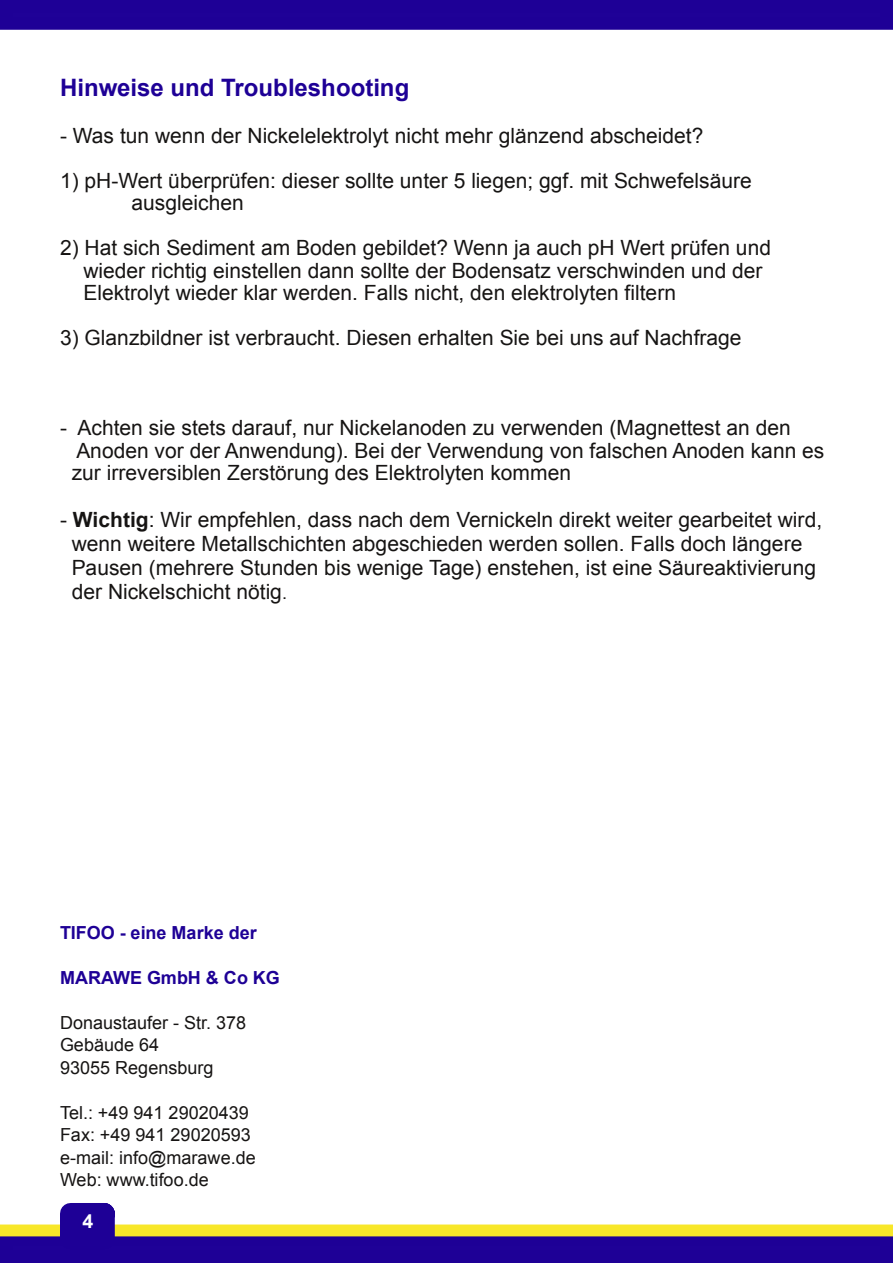
<style>
.page{position:relative;width:893px;height:1263px;background:#fff}
.page>*{position:absolute;margin:0;border:0;box-sizing:border-box;transform-origin:0 0}
.t1{font:700 24px "Arial";color:#1e0096}
.t2{font:21px/22.5px "Arial";color:#161413}
.t3{font:700 19.5px "Arial";color:#fff}
.t4{font:18px/22.5px "Arial";color:#161413}
.t5{font:700 18px "Arial";color:#1e0096}
.s1{font-weight:700}
.s2{font-size:18px}
</style>
<div class="page">
<div style="left:6px;top:6px;width:881px;height:17px;background:#1f0197"></div>
<div style="left:0;top:0;width:893px;height:30px;border:13px solid #1e0096"></div>
<div style="left:6px;top:1239px;width:881px;height:17px;background:#1f0197"></div>
<div style="left:0;top:1233px;width:893px;height:30px;border:13px solid #1e0096"></div>
<div style="left:1px;top:1225px;width:891px;height:10px;background:#f8e729"></div>
<div style="left:0;top:1224px;width:893px;height:12px;border:2px solid #f8e729"></div>
<div style="left:71px;top:1213px;width:33px;height:25px;background:#1e0096"></div>
<div style="left:60px;top:1203px;width:55px;height:46px;border:21px solid #1e0096"></div>
<p class="t1" style="left:60px;top:74px;width:351px">Hinweise und Troubleshooting</p>
<p class="t2" style="left:60px;top:124px;width:645px">- Was tun wenn der Nickelelektrolyt nicht mehr glänzend abscheidet?</p>
<p class="t2" style="left:132px;top:169px;width:622px;text-indent:-72px">1) pH-Wert überprüfen: dieser sollte unter 5 liegen; ggf. mit Schwefelsäure ausgleichen</p>
<p class="t2" style="left:83px;top:237px;width:689px;text-indent:-23px">2) Hat sich Sediment am Boden gebildet? Wenn ja auch pH Wert prüfen und wieder richtig einstellen dann sollte der Bodensatz verschwinden und der<br>Elektrolyt wieder klar werden. Falls nicht, den elektrolyten filtern</p>
<p class="t2" style="left:60px;top:327px;width:683px">3) Glanzbildner ist verbraucht. Diesen erhalten Sie bei uns auf Nachfrage</p>
<p class="t2" style="left:72px;top:417px;width:754px;text-indent:-12px">- Achten sie stets darauf, nur Nickelanoden zu verwenden (Magnettest an den<br>Anoden vor der Anwendung). Bei der Verwendung von falschen Anoden kann es zur irreversiblen Zerstörung des Elektrolyten kommen</p>
<p class="t2" style="left:72px;top:508px;width:752px;line-height:24px;text-indent:-12px">- <span class="s1">Wichtig</span>: Wir empfehlen, dass nach dem Vernickeln direkt weiter gearbeitet wird, wenn weitere Metallschichten abgeschieden werden sollen. Falls doch längere Pausen (mehrere Stunden bis wenige Tage) enstehen, ist eine Säureaktivierung der Nickelschicht nötig<span class="s2">.</span></p>
<p class="t5" style="left:60px;top:922px;width:198px">TIFOO - eine Marke der</p>
<p class="t5" style="left:60px;top:967px;width:221px">MARAWE GmbH &amp; Co KG</p>
<p class="t4" style="left:60px;top:1011px;width:188px">Donaustaufer - Str. 378<br>Gebäude 64<br>93055 Regensburg</p>
<p class="t4" style="left:60px;top:1101px;width:197px">Tel.: +49 941 29020439<br>Fax: +49 941 29020593 e-mail: info@marawe.de<br>Web: www.tifoo.de</p>
<p class="t3" style="left:83px;top:1211px;width:12px">4</p>
</div>
